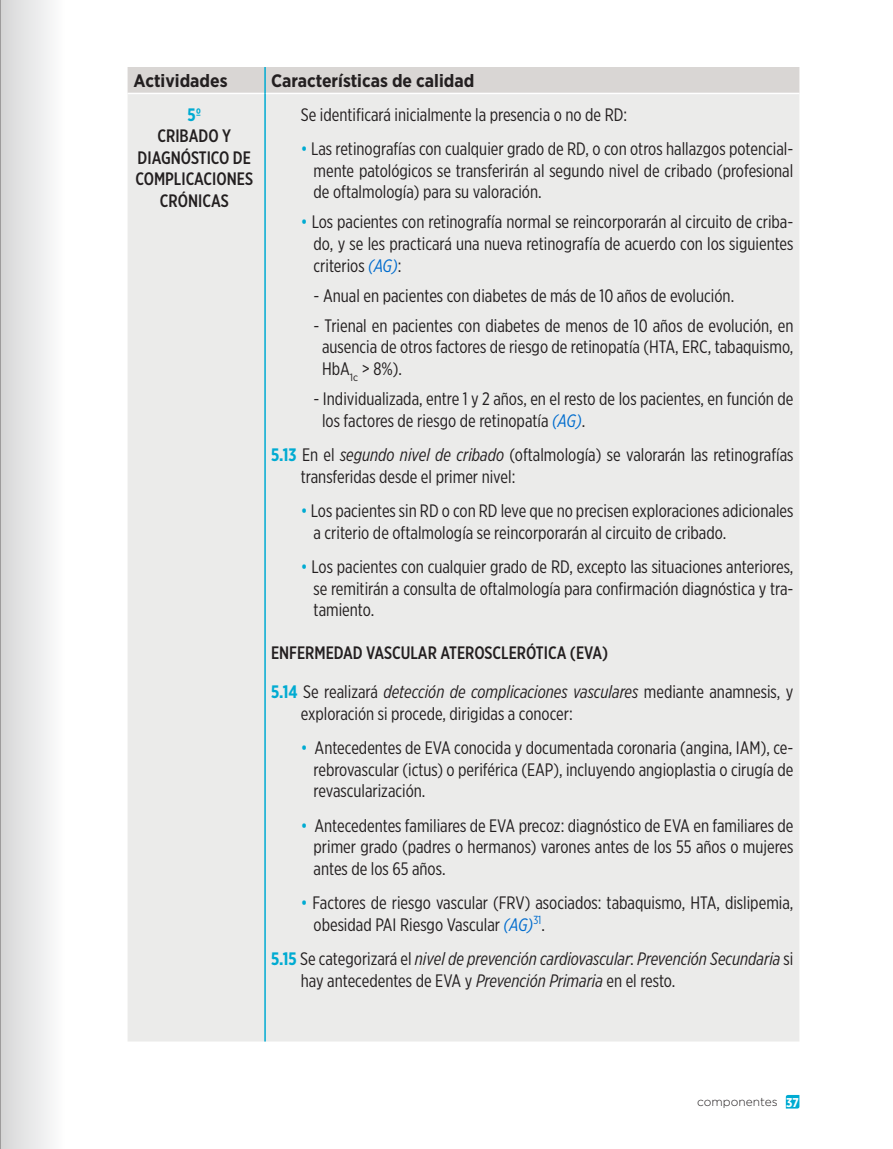
<style>
.page{position:relative;width:893px;height:1149px;background:#fff}
.page>*{position:absolute;margin:0;border:0;box-sizing:border-box;transform-origin:0 0}
.t1{font:18px/21.6px "Gotham X Narrow";color:#231f20;text-align:justify}
.t2{font:italic 18px/21.6px "Gotham X Narrow";color:#231f20}
.t3{font:500 18px/21.6px "Gotham X Narrow";color:#231f20;text-align:center}
.t4{font:700 18px "Gotham Narrow";color:#231f20}
.t5{font:700 18px "Gotham X Narrow";color:#00abd2}
.t6{font:300 12px "Gotham";color:#231f20}
.s1{color:#00abd2}
.s2{font-style:italic;color:#006cce}
.s3{font-weight:700;color:#00abd2}
.s4{font-style:italic}
.s5{font-weight:700;font-style:normal;color:#00abd2}
.s6{font-style:normal}
.s7{font-family:"Gotham X Narrow";font-weight:700;font-size:12.75px;color:#fff}
</style>
<div class="page">
<svg style="left:786px;top:1094px;width:13px;height:14px"></svg>
<div style="left:128px;top:67px;width:671px;height:26px;background:#d9d6d4"></div>
<div style="left:128px;top:94px;width:671px;height:947px;background:#ebebea"></div>
<hr style="left:264px;top:67px;width:2px;height:26px;background:#00abd2">
<hr style="left:264px;top:93px;width:2px;height:948px;background:#00abd2">
<div style="left:0;top:0;width:72px;height:1148px;background:linear-gradient(to right,#d5d5d6,#fff)"></div>
<p class="t4" style="left:134px;top:69px;width:96px">Actividades</p>
<p class="t4" style="left:271px;top:69px;width:205px">Características de calidad</p>
<p class="t5" style="left:187px;top:103px;width:15px">5º</p>
<p class="t3" style="left:135px;top:125px;width:119px">CRIBADO Y<br>DIAGNÓSTICO DE<br>COMPLICACIONES<br>CRÓNICAS</p>
<p class="t1" style="left:301px;top:103px;width:328px">Se identificará inicialmente la presencia o no de RD:</p>
<p class="t1" style="left:314px;top:137px;width:481px;text-indent:-13px"><span class="s1">•</span> Las retinografías con cualquier grado de RD, o con otros hallazgos potencial&shy;mente patológicos se transferirán al segundo nivel de cribado (profesional de oftalmología) para su valoración.</p>
<p class="t1" style="left:314px;top:211px;width:481px;text-indent:-13px"><span class="s1">•</span> Los pacientes con retinografía normal se reincorporarán al circuito de criba&shy;do, y se les practicará una nueva retinografía de acuerdo con los siguientes criterios <span class="s2">(AG)</span>:</p>
<p class="t1" style="left:314px;top:284px;width:422px">- Anual en pacientes con diabetes de más de 10 años de evolución.</p>
<p class="t1" style="left:322px;top:314px;width:473px;text-indent:-9px">- Trienal en pacientes con diabetes de menos de 10 años de evolución, en ausencia de otros factores de riesgo de retinopatía (HTA, ERC, tabaquismo, HbA<sub>1c</sub> &gt; 8%).</p>
<p class="t1" style="left:322px;top:387px;width:473px;text-indent:-9px">- Individualizada, entre 1 y 2 años, en el resto de los pacientes, en función de los factores de riesgo de retinopatía <span class="s2">(AG)</span>.</p>
<p class="t1" style="left:301px;top:443px;width:494px;text-indent:-30px"><span class="s3">5.13</span> En el <span class="s4">segundo nivel de cribado</span> (oftalmología) se valorarán las retinografías transferidas desde el primer nivel:</p>
<p class="t1" style="left:314px;top:499px;width:481px;text-indent:-13px"><span class="s1">•</span> Los pacientes sin RD o con RD leve que no precisen exploraciones adicionales a criterio de oftalmología se reincorporarán al circuito de cribado.</p>
<p class="t1" style="left:314px;top:555px;width:481px;text-indent:-13px"><span class="s1">•</span> Los pacientes con cualquier grado de RD, excepto las situaciones anteriores, se remitirán a consulta de oftalmología para confirmación diagnóstica y tra&shy;tamiento.</p>
<p class="t3" style="left:271px;top:641px;width:339px">ENFERMEDAD VASCULAR ATEROSCLERÓTICA (EVA)</p>
<p class="t1" style="left:301px;top:680px;width:494px;text-indent:-30px"><span class="s3">5.14</span> Se realizará <span class="s4">detección de complicaciones vasculares</span> mediante anamnesis, y exploración si procede, dirigidas a conocer:</p>
<p class="t1" style="left:314px;top:736px;width:481px;text-indent:-13px"><span class="s1">•</span> Antecedentes de EVA conocida y documentada coronaria (angina, IAM), ce&shy;rebrovascular (ictus) o periférica (EAP), incluyendo angioplastia o cirugía de revascularización.</p>
<p class="t1" style="left:314px;top:814px;width:481px;text-indent:-13px"><span class="s1">•</span> Antecedentes familiares de EVA precoz: diagnóstico de EVA en familiares de primer grado (padres o hermanos) varones antes de los 55 años o mujeres antes de los 65 años.</p>
<p class="t1" style="left:314px;top:891px;width:481px;text-indent:-13px"><span class="s1">•</span> Factores de riesgo vascular (FRV) asociados: tabaquismo, HTA, dislipemia, obesidad PAI Riesgo Vascular <span class="s2">(AG)</span><sup>31</sup>.</p>
<p class="t2" style="left:301px;top:947px;width:494px;text-indent:-30px"><span class="s5">5.15</span> <span class="s6">Se categorizará el</span> nivel de prevención cardiovascular<span class="s6">:</span> Prevención Secundaria <span class="s6">si hay antecedentes de EVA y</span> Prevención Primaria <span class="s6">en el resto.</span></p>
<p class="t6" style="left:697px;top:1093px;width:103px">componentes <span class="s7">37</span></p>
</div>
